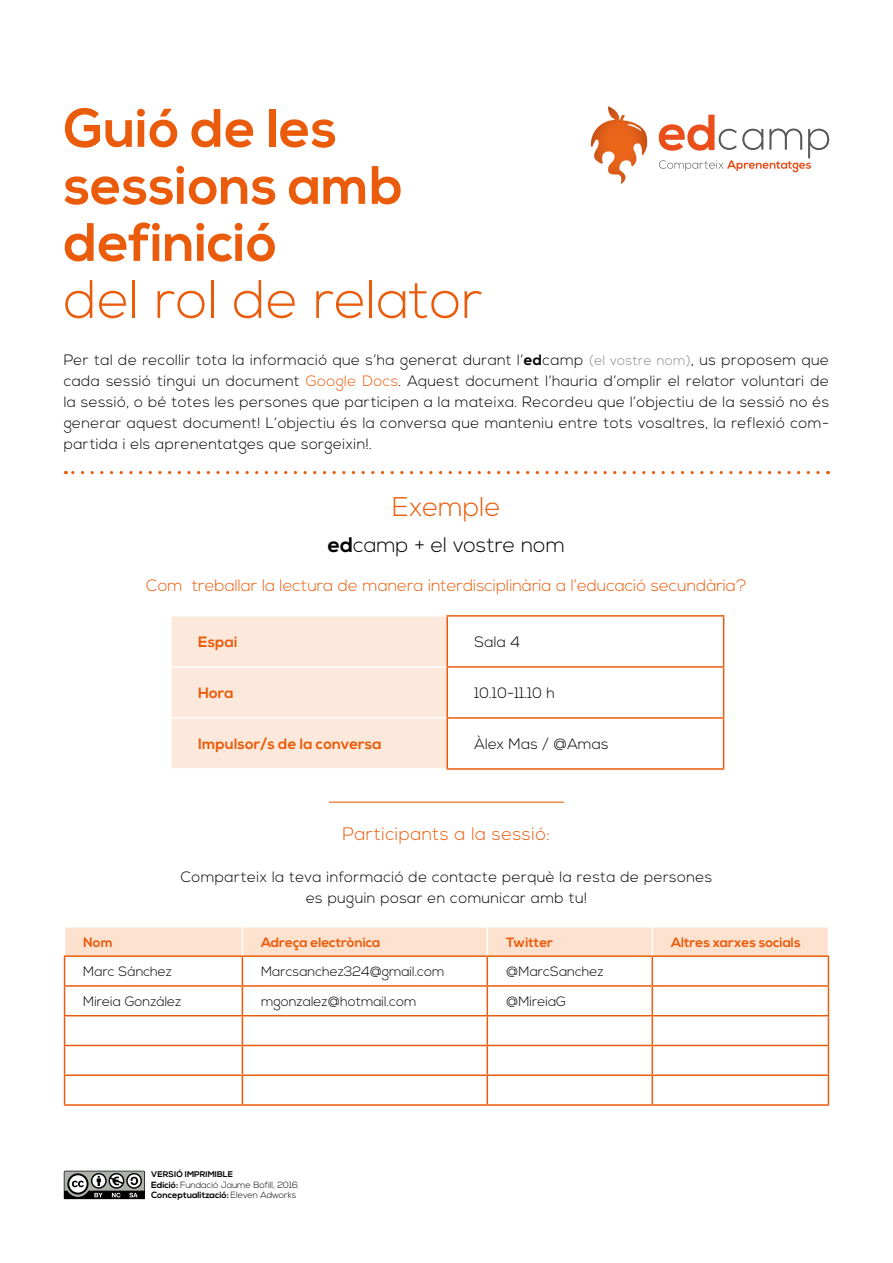
<style>
.page{position:relative;width:893px;height:1263px;background:#fff}
.page>*{position:absolute;margin:0;border:0;box-sizing:border-box;transform-origin:0 0}
.t1{font:700 54px/57px "Nexa";color:#ea5b0b}
.t2{font:300 54px "Nexa";color:#ea5b0b}
.t3{font:300 27px "Nexa";color:#ea5b0b}
.t4{font:300 21px "Nexa";color:#000}
.t5{font:300 18px "Nexa";letter-spacing:.025em;color:#ea5b0b}
.t6{font:300 16.5px "Nexa";color:#ea5b0b}
.t7{font:300 15px/21px "Nexa";letter-spacing:.025em;color:#000}
.t8{font:700 15px "Nexa";letter-spacing:.01em;color:#ea5b0b}
.t9{font:300 13.5px "Nexa";color:#000}
.t10{font:700 13.5px "Nexa";color:#ea5b0b}
.t11{font:300 13.5px "Nexa";letter-spacing:.025em;color:#878787}
.t12{font:300 9px/10.5px "Nexa";color:#000}
.t13{font:700 8.25px "Nexa";letter-spacing:.01em;color:#000}
.s1{font-weight:700}
.s2{color:#ea5b0b}
.s3{font-size:13.5px;color:#878787}
</style>
<div class="page">
<svg style="left:65px;top:471px;width:753px;height:3px"></svg>
<div style="left:172px;top:617px;width:274px;height:151px;background:#fde9db"></div>
<hr style="left:170px;top:666px;width:276px;height:2px;background:#fff">
<hr style="left:170px;top:717px;width:276px;height:2px;background:#fff">
<hr style="left:446px;top:615px;width:278px;height:2px;background:#ea5b0b">
<hr style="left:446px;top:617px;width:2px;height:49px;background:#ea5b0b">
<hr style="left:723px;top:617px;width:1px;height:49px;background:#ea5b0b">
<hr style="left:446px;top:666px;width:278px;height:2px;background:#ea5b0b">
<hr style="left:446px;top:668px;width:2px;height:49px;background:#ea5b0b">
<hr style="left:723px;top:668px;width:1px;height:49px;background:#ea5b0b">
<hr style="left:446px;top:717px;width:278px;height:2px;background:#ea5b0b">
<hr style="left:446px;top:719px;width:2px;height:49px;background:#ea5b0b">
<hr style="left:723px;top:719px;width:1px;height:49px;background:#ea5b0b">
<hr style="left:446px;top:768px;width:278px;height:2px;background:#ea5b0b">
<svg style="left:64px;top:927px;width:765px;height:177px"></svg>
<hr style="left:64px;top:1104px;width:178px;height:2px;background:#ea5b0b">
<hr style="left:242px;top:1104px;width:245px;height:2px;background:#ea5b0b">
<hr style="left:487px;top:1104px;width:165px;height:2px;background:#ea5b0b">
<hr style="left:652px;top:1104px;width:177px;height:2px;background:#ea5b0b">
<hr style="left:329px;top:801px;width:235px;height:2px;background:#ea5b0b">
<svg style="left:591px;top:106px;width:57px;height:78px"></svg>
<svg style="left:659px;top:115px;width:170px;height:57px"></svg>
<svg style="left:64px;top:1171px;width:81px;height:28px;background:#70726f"></svg>
<h1 class="t1" style="left:64px;top:102px;width:341px">Guió de les sessions amb definició</h1>
<h1 class="t2" style="left:64px;top:268px;width:420px">del rol de relator</h1>
<p class="t7" style="left:64px;top:350px;width:767px">Per tal de recollir tota la informació que ’s ha generat durant ’l <span class="s1">ed</span>camp<br>cada sessió tingui un document <span class="s2">Google Docs</span>. Aquest document ’l hauria d’omplir el relator voluntari de la sessió o, bé totes les persones que participen a la mateixa. Recordeu que ’l objectiu de la sessió no és</p>
<p class="t7" style="left:64px;top:434px;width:310px">partida i els aprenentatges que sorgeixin .!</p>
<p class="t11" style="left:589px;top:353px;width:98px">(el vostre nom</p>
<p class="t7" style="left:686px;top:350px;width:145px">,<span class="s3">)</span> us proposem que</p>
<p class="t7" style="left:64px;top:413px;width:767px">generar aquest document ’ L! objectiu és la conversa que manteniu entre tots vosaltres la, reflexió com-</p>
<p class="t10" style="left:83px;top:934px;width:31px">Nom</p>
<p class="t6" style="left:146px;top:575px;width:38px">Com</p>
<h2 class="t3" style="left:392px;top:491px;width:110px">Exemple</h2>
<h3 class="t4" style="left:328px;top:532px;width:239px"><span class="s1">ed</span>camp + el vostre nom</h3>
<p class="t6" style="left:192px;top:575px;width:556px">treballar la lectura de manera interdisciplinària a ’l educació secundària?</p>
<p class="t8" style="left:198px;top:633px;width:41px">Espai</p>
<p class="t7" style="left:474px;top:632px;width:47px">Sala 4</p>
<p class="t8" style="left:198px;top:684px;width:37px">Hora</p>
<p class="t7" style="left:474px;top:683px;width:82px">10.10-11.10 h</p>
<p class="t8" style="left:198px;top:735px;width:185px">Impulsor s/ de la conversa</p>
<p class="t7" style="left:474px;top:734px;width:136px">Àlex Mas / @Amas</p>
<p class="t5" style="left:343px;top:823px;width:209px">Participants a la sessió:</p>
<p class="t7" style="left:181px;top:867px;width:533px;text-align:center">Comparteix la teva informació de contacte perquè la resta de persones es puguin posar en comunicar amb tu!</p>
<p class="t10" style="left:671px;top:934px;width:131px">Altres xarxes socials</p>
<p class="t10" style="left:261px;top:934px;width:121px">Adreça electrònica</p>
<p class="t10" style="left:506px;top:934px;width:48px">Twitter</p>
<p class="t9" style="left:83px;top:964px;width:90px">Marc Sánchez</p>
<p class="t9" style="left:83px;top:993px;width:100px">Mireia González</p>
<p class="t9" style="left:261px;top:964px;width:185px">Marcsanchez324@gmail.com</p>
<p class="t9" style="left:261px;top:993px;width:157px">mgonzalez@hotmail.com</p>
<p class="t9" style="left:506px;top:964px;width:99px">@MarcSanchez</p>
<p class="t9" style="left:506px;top:993px;width:62px">@MireiaG</p>
<p class="t13" style="left:151px;top:1170px;width:83px">VERSIÓ IMPRIMIBLE</p>
<p class="t12" style="left:151px;top:1180px;width:149px"><span class="s1">Edició:</span> Fundació Jaume Bofill, 2016<br><span class="s1">Conceptualització:</span> Eleven Adworks</p>
</div>
